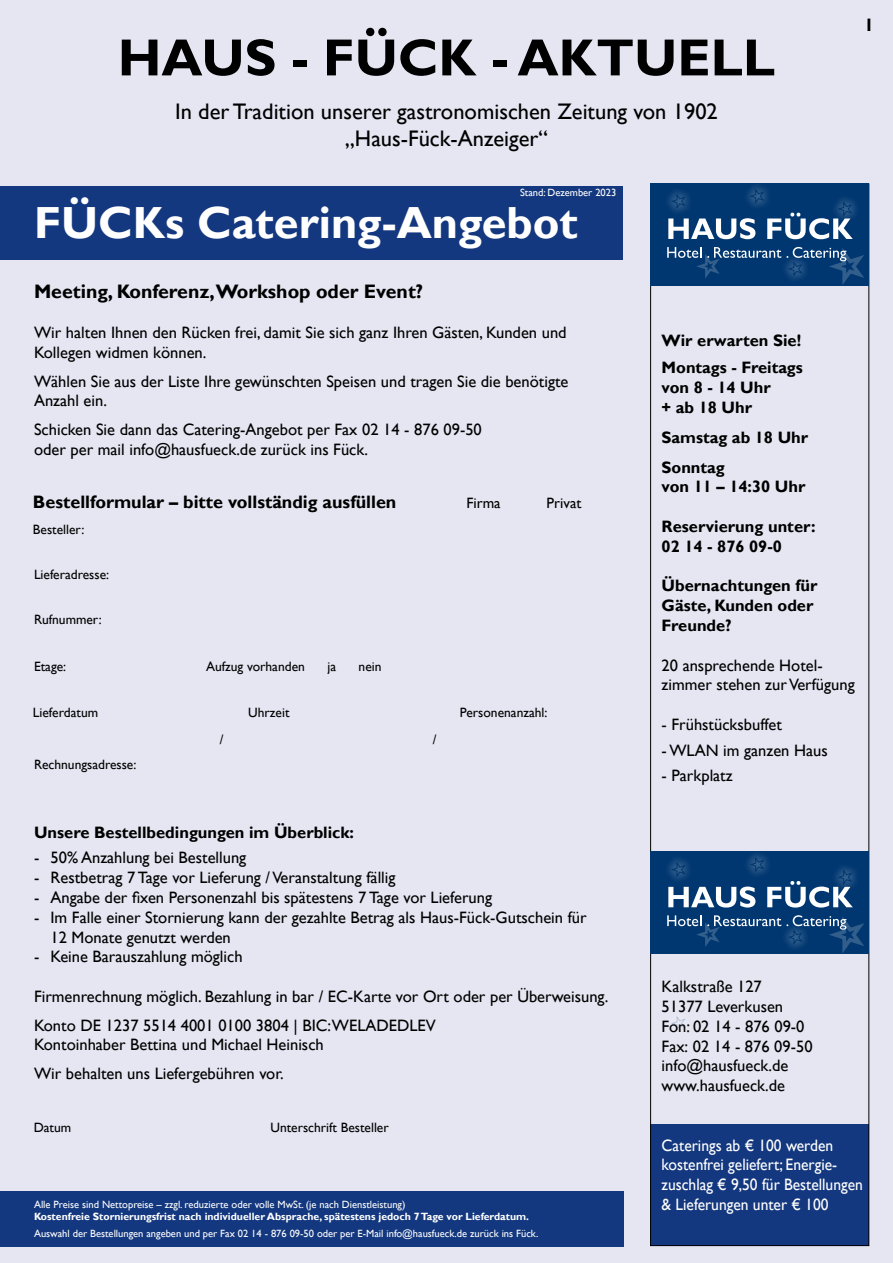
<style>
.page{position:relative;width:893px;height:1263px;background:#e6e6f3}
.page>*{position:absolute;margin:0;border:0;box-sizing:border-box;transform-origin:0 0}
.t1{font:700 52.5px "Gill Sans";color:#000}
.t2{font:700 45px "Gill Sans";color:#fff}
.t3{font:22.5px/27px "Gill Sans";color:#000;text-align:center}
.t4{font:700 19.5px "Gill Sans";color:#000}
.t5{font:700 18px "Gill Sans";color:#000}
.t6{font:16.5px/19.8px "Gill Sans";color:#000}
.t7{font:700 16.5px/19.8px "Gill Sans";color:#000}
.t8{font:16.5px/19.8px "Gill Sans";color:#fff;scale:.94 1}
.t9{font:15px "Gill Sans";color:#000}
.t10{font:13.5px "Gill Sans";color:#000}
.t11{font:10.5px "Gill Sans";color:#fff}
.t12{font:700 10.5px "Gill Sans";color:#fff}
</style>
<div class="page">
<div style="left:0;top:186px;width:622px;height:74px;background:#14387f"></div>
<div style="left:0;top:1191px;width:623px;height:55px;background:#14387f"></div>
<svg style="left:671px;top:1016px;width:14px;height:14px"></svg>
<div style="left:650px;top:1125px;width:219px;height:121px;background:#14387f"></div>
<div style="left:650px;top:852px;width:219px;height:102px;background:#003770"></div>
<div style="left:742px;top:849px;width:30px;height:30px;background:linear-gradient(to right,#043a72,#043a72)"></div>
<svg style="left:667px;top:857px;width:197px;height:96px"></svg>
<div style="left:650px;top:184px;width:219px;height:102px;background:#003770"></div>
<div style="left:742px;top:181px;width:30px;height:30px;background:linear-gradient(to right,#043a72,#043a72)"></div>
<svg style="left:667px;top:189px;width:197px;height:96px"></svg>
<h1 class="t1" style="left:118px;top:26px;width:659px">HAUS - FÜCK - AKTUELL</h1>
<h3 class="t3" style="left:175px;top:98px;width:544px">In der Tradition unserer gastronomischen Zeitung von 1902 „Haus-Fück-Anzeiger“</h3>
<p class="t5" style="left:864px;top:14px;width:11px">1</p>
<p class="t11" style="left:520px;top:186px;width:98px">Stand: Dezember 2023</p>
<h2 class="t2" style="left:34px;top:196px;width:545px">FÜCKs Catering-Angebot</h2>
<p class="t4" style="left:34px;top:280px;width:391px">Meeting, Konferenz,Workshop oder Event?</p>
<p class="t6" style="left:34px;top:323px;width:534px">Wir halten Ihnen den Rücken frei, damit Sie sich ganz Ihren Gästen, Kunden und<br>Kollegen widmen können.</p>
<p class="t6" style="left:34px;top:371px;width:536px">Wählen Sie aus der Liste Ihre gewünschten Speisen und tragen Sie die benötigte<br>Anzahl ein.</p>
<p class="t6" style="left:34px;top:420px;width:449px">Schicken Sie dann das Catering-Angebot per Fax 02 14 - 876 09-50 oder per mail info@hausfueck.de zurück ins Fück.</p>
<p class="t5" style="left:33px;top:491px;width:365px">Bestellformular – bitte vollständig ausfüllen</p>
<p class="t9" style="left:466px;top:494px;width:36px">Firma</p>
<p class="t9" style="left:547px;top:494px;width:36px">Privat</p>
<p class="t10" style="left:33px;top:521px;width:53px">Besteller:</p>
<p class="t10" style="left:34px;top:566px;width:77px">Lieferadresse:</p>
<p class="t10" style="left:34px;top:612px;width:69px">Rufnummer:</p>
<p class="t10" style="left:34px;top:659px;width:34px">Etage:</p>
<p class="t10" style="left:206px;top:659px;width:100px">Aufzug vorhanden</p>
<p class="t10" style="left:327px;top:659px;width:10px">ja</p>
<p class="t10" style="left:359px;top:659px;width:24px">nein</p>
<p class="t10" style="left:33px;top:705px;width:67px">Lieferdatum</p>
<p class="t10" style="left:248px;top:705px;width:43px">Uhrzeit</p>
<p class="t10" style="left:460px;top:705px;width:89px">Personenanzahl:</p>
<p class="t10" style="left:220px;top:731px;width:5px">/</p>
<p class="t10" style="left:433px;top:731px;width:5px">/</p>
<p class="t10" style="left:34px;top:757px;width:104px">Rechnungsadresse:</p>
<p class="t7" style="left:662px;top:327px;width:143px;line-height:27.3px">Wir erwarten Sie!<br>Montags - Freitags</p>
<p class="t7" style="left:662px;top:378px;width:111px">von 8 - 14 Uhr + ab 18 Uhr</p>
<p class="t7" style="left:662px;top:422px;width:148px;line-height:30px">Samstag ab 18 Uhr<br>Sonntag</p>
<p class="t7" style="left:662px;top:477px;width:145px">von 11 – 14:30 Uhr</p>
<p class="t7" style="left:662px;top:517px;width:156px">Reservierung unter:<br>02 14 - 876 09-0</p>
<p class="t7" style="left:662px;top:576px;width:157px">Übernachtungen für<br>Gäste, Kunden oder<br>Freunde?</p>
<p class="t6" style="left:662px;top:655px;width:195px">20 ansprechende Hotel&shy;zimmer stehen zur Verfügung</p>
<p class="t6" style="left:662px;top:715px;width:122px">- Frühstücksbuffet</p>
<p class="t6" style="left:662px;top:740px;width:168px">- WLAN im ganzen Haus</p>
<p class="t6" style="left:662px;top:766px;width:73px">- Parkplatz</p>
<p class="t7" style="left:34px;top:823px;width:321px">Unsere Bestellbedingungen im Überblick:</p>
<p class="t6" style="left:34px;top:848px;width:214px">- 50% Anzahlung bei Bestellung</p>
<p class="t6" style="left:34px;top:868px;width:363px">- Restbetrag 7 Tage vor Lieferung / Veranstaltung fällig</p>
<p class="t6" style="left:34px;top:888px;width:460px">- Angabe der fixen Personenzahl bis spätestens 7 Tage vor Lieferung</p>
<p class="t6" style="left:51px;top:908px;width:538px;text-indent:-16px">- Im Falle einer Stornierung kann der gezahlte Betrag als Haus-Fück-Gutschein für<br>12 Monate genutzt werden</p>
<p class="t6" style="left:34px;top:947px;width:210px">- Keine Barauszahlung möglich</p>
<p class="t6" style="left:34px;top:982px;width:576px;line-height:28.5px">Firmenrechnung möglich. Bezahlung in bar / EC-Karte vor Ort oder per Überweisung.<br>Konto DE 1237 5514 4001 0100 3804 | BIC:WELADEDLEV</p>
<p class="t6" style="left:34px;top:1031px;width:291px;line-height:28.5px">Kontoinhaber Bettina und Michael Heinisch<br>Wir behalten uns Liefergebühren vor.</p>
<p class="t10" style="left:34px;top:1119px;width:39px">Datum</p>
<p class="t10" style="left:270px;top:1119px;width:120px">Unterschrift Besteller</p>
<p class="t6" style="left:662px;top:977px;width:152px">Kalkstraße 127<br>51377 Leverkusen<br>Fon: 02 14 - 876 09-0<br>Fax: 02 14 - 876 09-50 info@hausfueck.de www.hausfueck.de</p>
<p class="t11" style="left:34px;top:1198px;width:373px">Alle Preise sind Nettopreise – zzgl. reduzierte oder volle MwSt. (je nach Dienstleistung)</p>
<p class="t12" style="left:34px;top:1210px;width:497px">Kostenfreie Stornierungsfrist nach individueller Absprache, spätestens jedoch 7 Tage vor Lieferdatum.</p>
<p class="t11" style="left:34px;top:1227px;width:506px">Auswahl der Bestellungen angeben und per Fax 02 14 - 876 09-50 oder per E-Mail info@hausfueck.de zurück ins Fück.</p>
<p class="t8" style="left:662px;top:1135px;width:216px">Caterings ab € 100 werden kostenfrei geliefert; Energie&shy;zuschlag € 9,50 für Bestellungen &amp; Lieferungen unter € 100</p>
</div>
